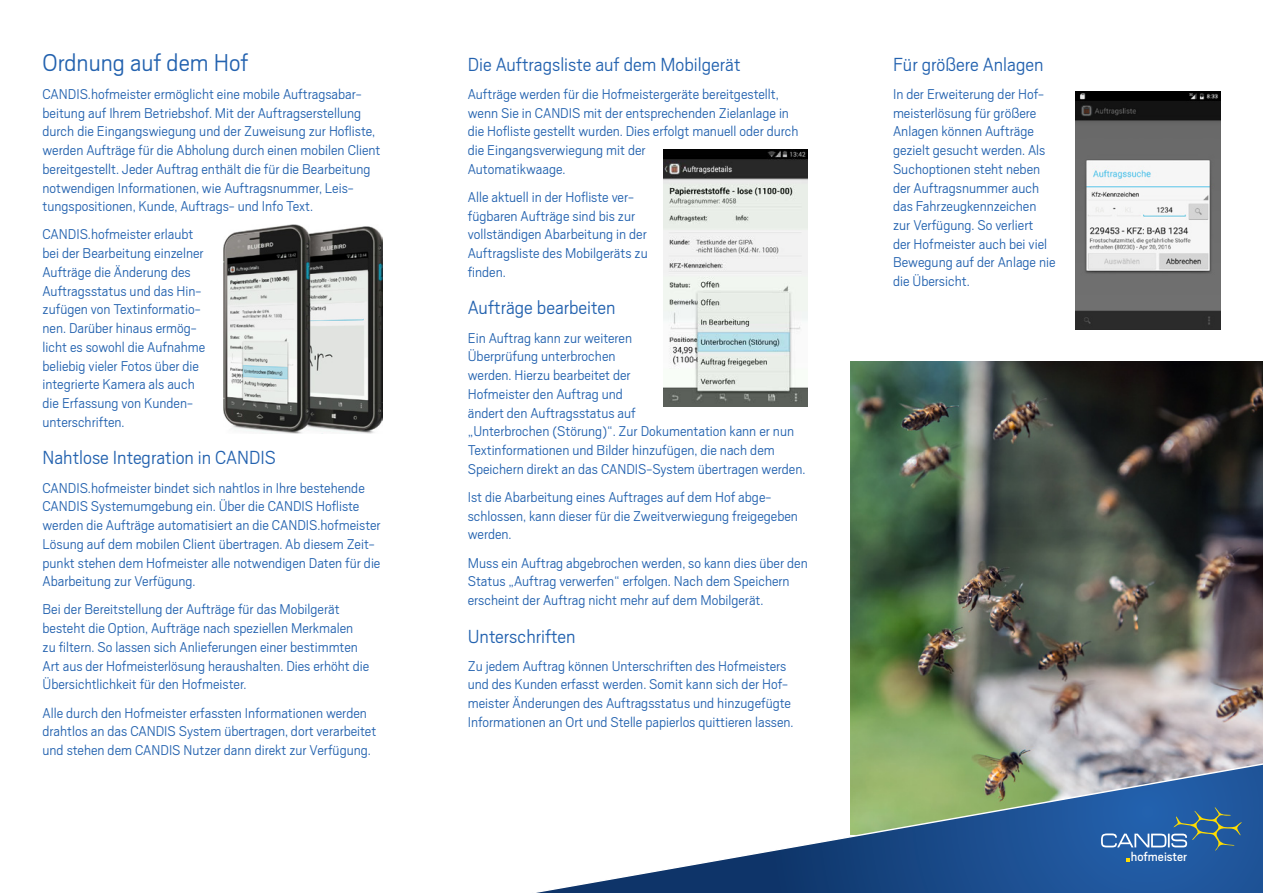
<style>
.page{position:relative;width:1263px;height:893px;background:#fff}
.page>*{position:absolute;margin:0;border:0;box-sizing:border-box;transform-origin:0 0}
.Überschrift_1{font:300 27px "Scout";color:#2362af}
.Überschrift_2{font:300 21px "Scout";color:#2362af}
.Fließtext{font:300 15.75px/18.8px "Scout";color:#2362af}
.t1{font:14.1px "Scout";color:#fff}
</style>
<div class="page">
<img style="left:850px;top:361px;width:413px;height:396px">
<svg style="left:536px;top:757px;width:727px;height:136px"></svg>
<svg style="left:1101px;top:807px;width:141px;height:44px"></svg>
<img style="left:223px;top:225px;width:160px;height:208px">
<img style="left:663px;top:149px;width:145px;height:257px">
<img style="left:1076px;top:91px;width:144px;height:239px">
<p class="Überschrift_1" style="left:43px;top:45px;width:207px">Ordnung auf dem Hof</p>
<p class="Fließtext" style="left:43px;top:84px;width:339px">CANDIS.hofmeister ermöglicht eine mobile Auftragsabar&shy;beitung auf Ihrem Betriebshof. Mit der Auftragserstellung durch die Eingangswiegung und der Zuweisung zur Hofliste, werden Aufträge für die Abholung durch einen mobilen Client bereitgestellt. Jeder Auftrag enthält die für die Bearbeitung notwendigen Informationen, wie Auftragsnummer, Leis&shy;tungspositionen, Kunde, Auftrags- und Info Text.</p>
<p class="Fließtext" style="left:43px;top:224px;width:164px">CANDIS.hofmeister erlaubt bei der Bearbeitung einzelner<br>Aufträge die Änderung des<br>Auftragsstatus und das Hin&shy;zufügen von Textinformatio&shy;nen. Darüber hinaus ermög&shy;licht es sowohl die Aufnahme beliebig vieler Fotos über die integrierte Kamera als auch die Erfassung von Kunden&shy;unterschriften.</p>
<p class="Überschrift_2" style="left:43px;top:444px;width:235px">Nahtlose Integration in CANDIS</p>
<p class="Fließtext" style="left:43px;top:477px;width:340px">CANDIS.hofmeister bindet sich nahtlos in Ihre bestehende CANDIS Systemumgebung ein. Über die CANDIS Hofliste werden die Aufträge automatisiert an die CANDIS.hofmeister Lösung auf dem mobilen Client übertragen. Ab diesem Zeit&shy;punkt stehen dem Hofmeister alle notwendigen Daten für die Abarbeitung zur Verfügung.</p>
<p class="Fließtext" style="left:43px;top:599px;width:328px">Bei der Bereitstellung der Aufträge für das Mobilgerät besteht die Option, Aufträge nach speziellen Merkmalen zu filtern. So lassen sich Anlieferungen einer bestimmten Art aus der Hofmeisterlösung heraushalten. Dies erhöht die Übersichtlichkeit für den Hofmeister.</p>
<p class="Fließtext" style="left:43px;top:702px;width:335px">Alle durch den Hofmeister erfassten Informationen werden drahtlos an das CANDIS System übertragen, dort verarbeitet und stehen dem CANDIS Nutzer dann direkt zur Verfügung.</p>
<p class="Überschrift_2" style="left:468px;top:50px;width:274px">Die Auftragsliste auf dem Mobilgerät</p>
<p class="Fließtext" style="left:468px;top:84px;width:332px">Aufträge werden für die Hofmeistergeräte bereitgestellt, wenn Sie in CANDIS mit der entsprechenden Zielanlage in die Hofliste gestellt wurden. Dies erfolgt manuell oder durch die Eingangsverwiegung mit der<br>Automatikwaage.</p>
<p class="Fließtext" style="left:468px;top:187px;width:181px">Alle aktuell in der Hofliste ver&shy;fügbaren Aufträge sind bis zur vollständigen Abarbeitung in der<br>Auftragsliste des Mobilgeräts zu finden.</p>
<p class="Überschrift_2" style="left:468px;top:294px;width:149px">Aufträge bearbeiten</p>
<p class="Fließtext" style="left:468px;top:327px;width:339px">Ein Auftrag kann zur weiteren<br>Überprüfung unterbrochen<br>werden. Hierzu bearbeitet der<br>Hofmeister den Auftrag und<br>ändert den Auftragsstatus auf<br>„Unterbrochen (Störung)“. Zur Dokumentation kann er nun Textinformationen und Bilder hinzufügen, die nach dem Speichern direkt an das CANDIS-System übertragen werden.</p>
<p class="Fließtext" style="left:468px;top:487px;width:332px">Ist die Abarbeitung eines Auftrages auf dem Hof abge&shy;schlossen, kann dieser für die Zweitverwiegung freigegeben werden.</p>
<p class="Fließtext" style="left:468px;top:552px;width:341px">Muss ein Auftrag abgebrochen werden, so kann dies über den<br>Status „Auftrag verwerfen“ erfolgen. Nach dem Speichern erscheint der Auftrag nicht mehr auf dem Mobilgerät.</p>
<p class="Überschrift_2" style="left:468px;top:622px;width:109px">Unterschriften</p>
<p class="Fließtext" style="left:468px;top:656px;width:327px">Zu jedem Auftrag können Unterschriften des Hofmeisters und des Kunden erfasst werden. Somit kann sich der Hof&shy;meister Änderungen des Auftragsstatus und hinzugefügte Informationen an Ort und Stelle papierlos quittieren lassen.</p>
<p class="Überschrift_2" style="left:893px;top:50px;width:152px">Für größere Anlagen</p>
<p class="Fließtext" style="left:893px;top:84px;width:164px">In der Erweiterung der Hof&shy;meisterlösung für größere<br>Anlagen können Aufträge gezielt gesucht werden. Als<br>Suchoptionen steht neben der Auftragsnummer auch das Fahrzeugkennzeichen zur Verfügung. So verliert<br>der Hofmeister auch bei viel<br>Bewegung auf der Anlage nie die Übersicht.</p>
<p class="t1" style="left:1131px;top:848px;width:58px">hofmeister</p>
</div>
